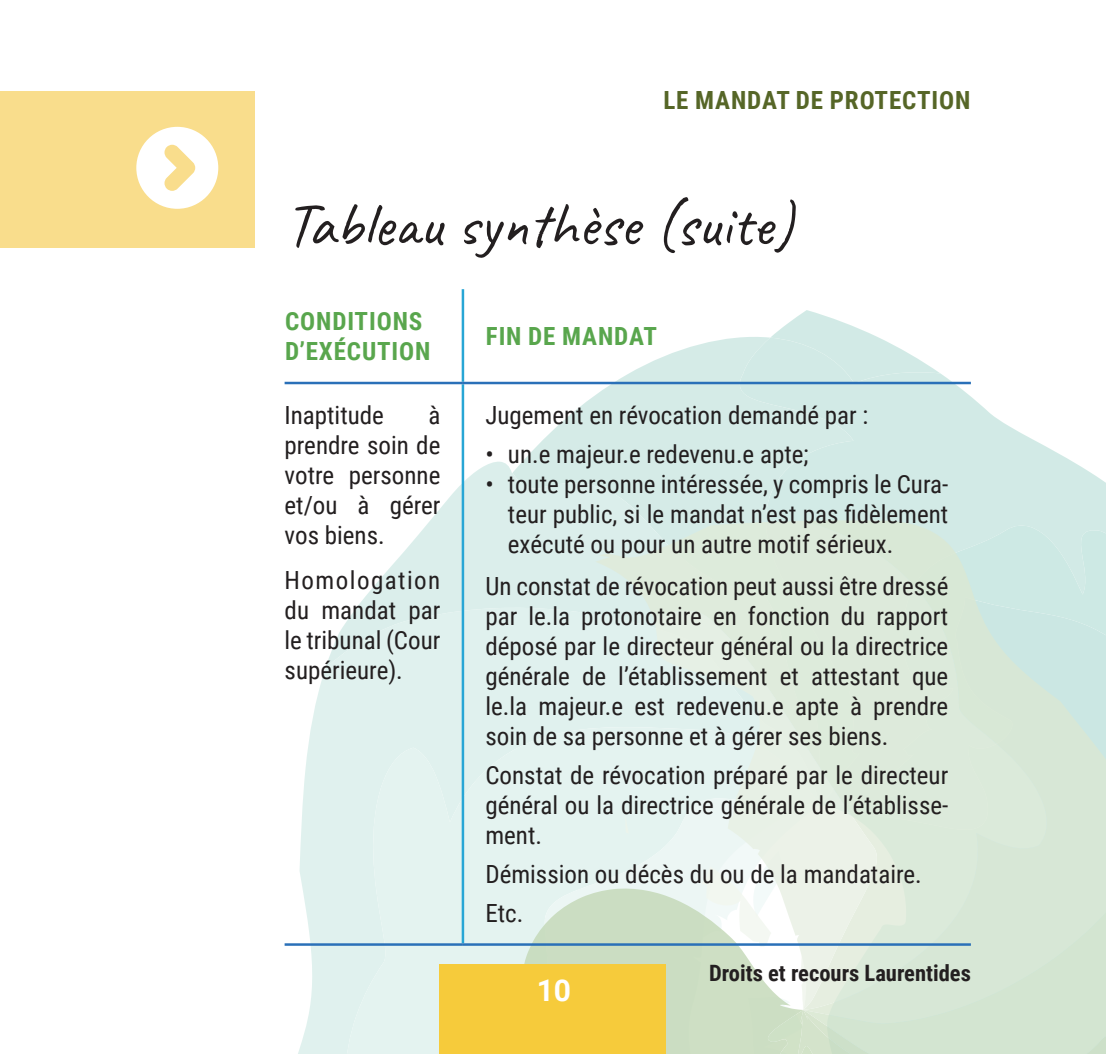
<style>
.page{position:relative;width:1106px;height:1054px;background:#fff}
.page>*{position:absolute;margin:0;border:0;box-sizing:border-box;transform-origin:0 0}
.t1{font:62.5px "Caveat";color:#231f20}
.t2{font:700 30px "Roboto";color:#fff}
.t3{font:25px/30px "Roboto Condensed";color:#231f20;text-align:justify}
.t4{font:700 25px/30px "Roboto Condensed";letter-spacing:.035em;color:#59a64d}
.t5{font:700 25px "Roboto Condensed";letter-spacing:.035em;color:#566627}
.t6{font:700 22.5px "Roboto Condensed";color:#231f20}
</style>
<div class="page">
<svg style="left:776px;top:310px;width:101px;height:27px"></svg>
<svg style="left:866px;top:337px;width:239px;height:183px;fill:#d2eae6"></svg>
<svg style="left:512px;top:333px;width:354px;height:187px;fill:#d5ebe7"></svg>
<svg style="left:289px;top:670px;width:55px;height:383px;fill:#e0f1ee"></svg>
<svg style="left:325px;top:461px;width:495px;height:347px;fill:#e0f1ee"></svg>
<div style="left:344px;top:726px;width:251px;height:327px;background:#e4f3f0"></div>
<div style="left:544px;top:798px;width:51px;height:89px;background:#e4f3f0"></div>
<svg style="left:513px;top:887px;width:82px;height:76px;background:#d5e6d7"></svg>
<div style="left:666px;top:1010px;width:136px;height:43px;background:#cedfc4"></div>
<svg style="left:1046px;top:520px;width:59px;height:309px;background:#d0e7df"></svg>
<div style="left:802px;top:829px;width:303px;height:224px;background:#d3e5d1"></div>
<svg style="left:595px;top:520px;width:451px;height:490px;background:#d9e9dc"></svg>
<svg style="left:653px;top:610px;width:225px;height:400px;background:#e3eee3"></svg>
<div style="left:439px;top:963px;width:227px;height:90px;background:#f6cb3b"></div>
<div style="left:0;top:91px;width:255px;height:156px;background:#f9dd8c"></div>
<svg style="left:136px;top:127px;width:82px;height:82px"></svg>
<hr style="left:461px;top:289px;width:3px;height:92px;background:#28a6d5">
<hr style="left:461px;top:384px;width:3px;height:558px;background:#28a6d5">
<hr style="left:284px;top:381px;width:179px;height:3px;background:#2a70b8">
<hr style="left:463px;top:381px;width:507px;height:3px;background:#2a70b8">
<hr style="left:284px;top:942px;width:179px;height:3px;background:#2a70b8">
<hr style="left:463px;top:942px;width:507px;height:3px;background:#2a70b8">
<p class="t5" style="left:663px;top:82px;width:308px">LE MANDAT DE PROTECTION</p>
<h1 class="t1" style="left:284px;top:185px;width:510px">Tableau synthèse (suite)</h1>
<p class="t4" style="left:285px;top:305px;width:147px">CONDITIONS<br>D’EXÉCUTION</p>
<p class="t3" style="left:284px;top:399px;width:157px;text-indent:144px">à prendre soin de votre personne et/ou à gérer vos biens.</p>
<p class="t3" style="left:284px;top:563px;width:157px">Homologation du mandat par le tribunal (Cour supérieure).</p>
<p class="t3" style="left:284px;top:399px;width:101px">Inaptitude</p>
<p class="t4" style="left:486px;top:320px;width:172px">FIN DE MANDAT</p>
<p class="t3" style="left:485px;top:399px;width:384px">Jugement en révocation demandé par :</p>
<p class="t3" style="left:485px;top:438px;width:324px">• un.e majeur.e redevenu.e apte;</p>
<p class="t3" style="left:508px;top:468px;width:442px;text-indent:-22px">• toute personne intéressée, y compris le Cura&shy;teur public, si le mandat n’est pas fidèlement exécuté ou pour un autre motif sérieux.</p>
<p class="t3" style="left:485px;top:569px;width:464px">Un constat de révocation peut aussi être dressé par le.la protonotaire en fonction du rapport déposé par le directeur général ou la directrice générale de l’établissement et attestant que le.la majeur.e est redevenu.e apte à prendre soin de sa personne et à gérer ses biens.</p>
<p class="t3" style="left:485px;top:758px;width:464px">Constat de révocation préparé par le directeur général ou la directrice générale de l’établisse&shy;ment.</p>
<p class="t3" style="left:485px;top:853px;width:438px;line-height:39px">Démission ou décès du ou de la mandataire.<br>Etc.</p>
<p class="t2" style="left:536px;top:969px;width:36px">10</p>
<p class="t6" style="left:709px;top:956px;width:263px">Droits et recours Laurentides</p>
</div>
